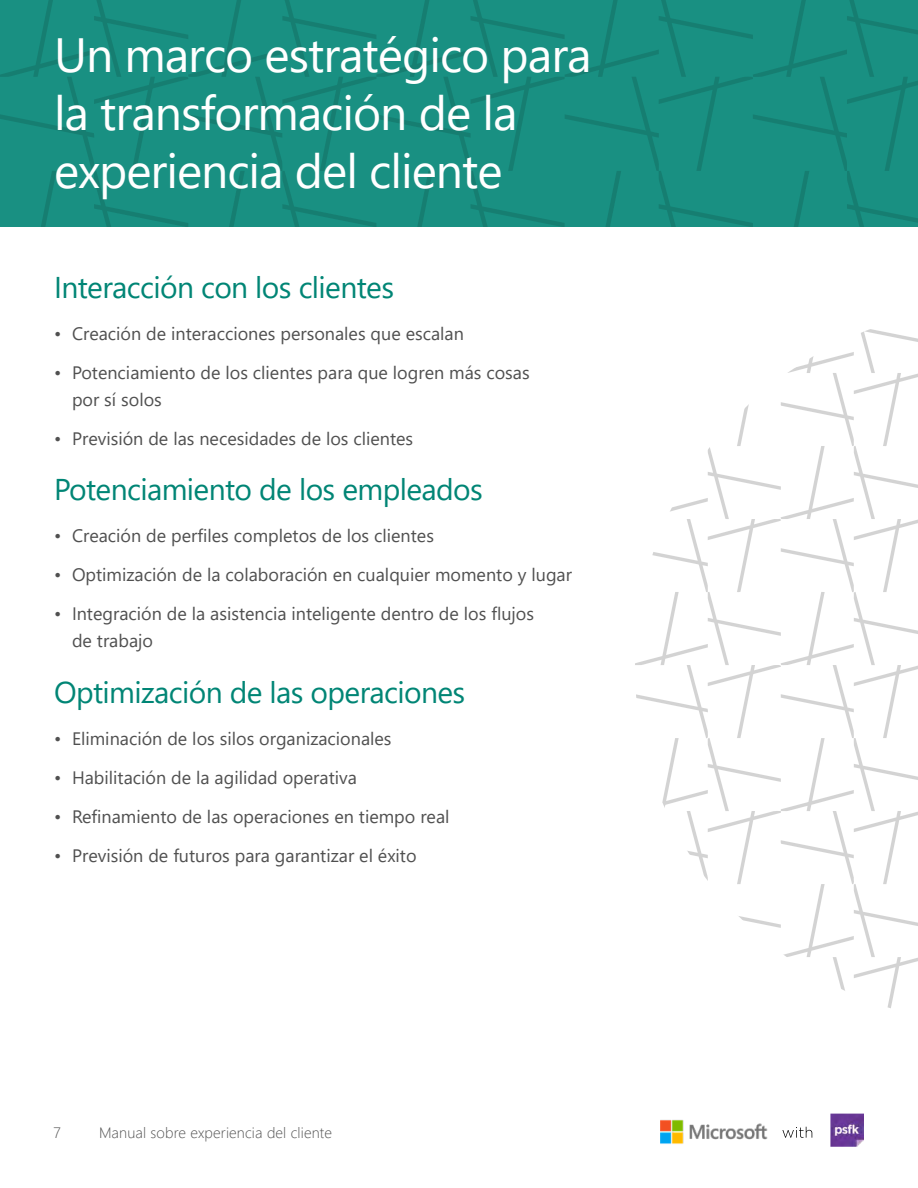
<style>
.page{position:relative;width:918px;height:1188px;background:#fff}
.page>*{position:absolute;margin:0;border:0;box-sizing:border-box;transform-origin:0 0}
.Headline{font:48px/57.6px "Segoe UI";letter-spacing:-.02em;color:#fff}
.H3{font:30px "Segoe UI";letter-spacing:-.02em;color:#008575}
.Bullets_Grey{font:18px/27px "Segoe UI";color:#505050}
.t1{font:300 15px "Segoe UI";letter-spacing:.01em;color:#505050}
</style>
<div class="page">
<svg style="left:0;top:0;width:918px;height:226px;background:#188e80"></svg>
<svg style="left:635px;top:329px;width:283px;height:679px"></svg>
<img style="left:660px;top:1120px;width:108px;height:24px">
<img style="left:830px;top:1113px;width:33px;height:33px">
<svg style="left:782px;top:1127px;width:30px;height:11px"></svg>
<h1 class="Headline" style="left:54px;top:22px;width:539px">Un marco estratégico para la transformación de la experiencia del cliente</h1>
<h2 class="H3" style="left:54px;top:259px;width:342px">Interacción con los clientes</h2>
<p class="Bullets_Grey" style="left:54px;top:318px;width:411px">• Creación de interacciones personales que escalan</p>
<p class="Bullets_Grey" style="left:72px;top:357px;width:459px;text-indent:-18px">• Potenciamiento de los clientes para que logren más cosas por sí solos</p>
<p class="Bullets_Grey" style="left:54px;top:423px;width:361px">• Previsión de las necesidades de los clientes</p>
<h2 class="H3" style="left:54px;top:461px;width:430px">Potenciamiento de los empleados</h2>
<p class="Bullets_Grey" style="left:54px;top:521px;width:381px">• Creación de perfiles completos de los clientes</p>
<p class="Bullets_Grey" style="left:54px;top:560px;width:520px">• Optimización de la colaboración en cualquier momento y lugar</p>
<p class="Bullets_Grey" style="left:72px;top:599px;width:464px;text-indent:-18px">• Integración de la asistencia inteligente dentro de los flujos de trabajo</p>
<h2 class="H3" style="left:54px;top:664px;width:413px">Optimización de las operaciones</h2>
<p class="Bullets_Grey" style="left:54px;top:723px;width:339px">• Eliminación de los silos organizacionales</p>
<p class="Bullets_Grey" style="left:54px;top:762px;width:304px">• Habilitación de la agilidad operativa</p>
<p class="Bullets_Grey" style="left:54px;top:801px;width:397px">• Refinamiento de las operaciones en tiempo real</p>
<p class="Bullets_Grey" style="left:54px;top:840px;width:364px">• Previsión de futuros para garantizar el éxito</p>
<p class="t1" style="left:54px;top:1118px;width:9px">7</p>
<p class="t1" style="left:99px;top:1118px;width:235px">Manual sobre experiencia del cliente</p>
</div>
